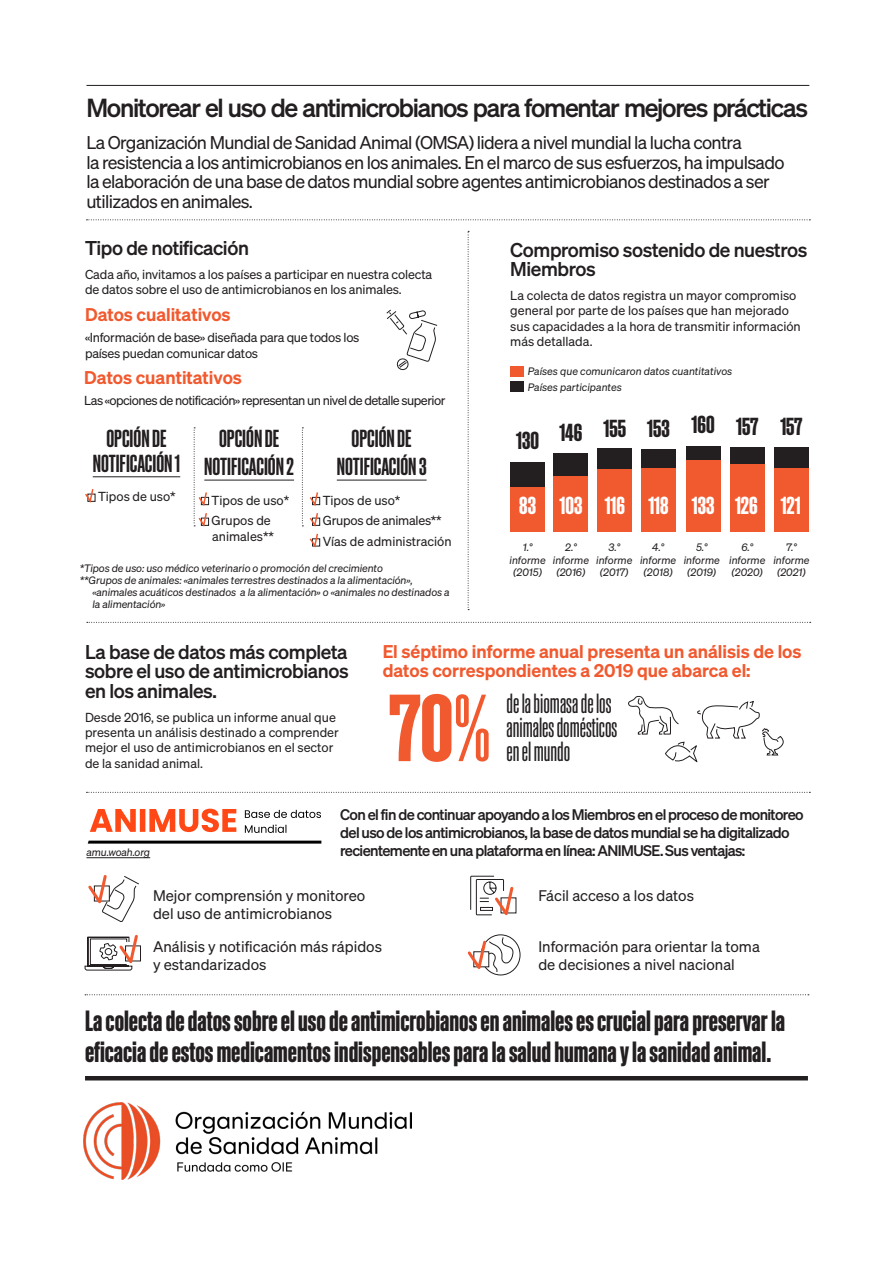
<style>
.page{position:relative;width:893px;height:1263px;background:#fff}
.page>*{position:absolute;margin:0;border:0;box-sizing:border-box;transform-origin:0 0}
.t1{font:92.55px "Sohne Schmal Dreiviertelfett";color:#f1592f}
.t2{font:28.5px/31.5px "Sohne Schmal Dreiviertelfett";color:#231f20}
.t3{font:27px/24px "Sohne Schmal Buch";color:#231f20}
.t4{font:25.5px "Sohne Kraftig";letter-spacing:-.05em;color:#231f20}
.t5{font:600 24px/28.8px "Sohne Schmal";color:#231f20;text-align:center}
.t6{font:24px "Sohne Schmal Dreiviertelfett";color:#231f20}
.t7{font:24px "Sohne Schmal Dreiviertelfett";color:#fff}
.t8{font:19.5px/19.5px "Sohne Kraftig";letter-spacing:-.02em;color:#231f20}
.t9{font:18px/19.5px "Sohne Buch";letter-spacing:-.035em;color:#231f20}
.t10{font:600 18px/19.5px "Sohne";color:#f1592f}
.t11{font:15px/18px "Sohne Kraftig";letter-spacing:-.04em;color:#231f20}
.t12{font:15px/18px "Sohne Buch";color:#231f20}
.t13{font:12.75px/15.3px "Sohne Buch";color:#231f20}
.t14{font:12.75px/15.3px "Sohne Buch";letter-spacing:-.02em;color:#231f20}
.t15{font:12.75px "Sohne Buch";letter-spacing:-.04em;color:#231f20}
.t16{font:10.5px/12.6px "Sohne Buch Kursiv";letter-spacing:-.01em;color:#231f20;text-align:center}
.s1{font-family:"Sohne Schmal Buch"}
</style>
<div class="page">
<svg style="left:86px;top:219px;width:724px;height:1px"></svg>
<svg style="left:468px;top:231px;width:1px;height:379px"></svg>
<hr style="left:86px;top:85px;width:723px;height:1px;background:#231f20">
<hr style="left:93px;top:476px;width:87px;height:1px;background:#231f20">
<svg style="left:85px;top:489px;width:10px;height:14px"></svg>
<hr style="left:204px;top:480px;width:90px;height:1px;background:#231f20">
<div style="left:201px;top:497px;width:8px;height:8px;border:1px solid #231f20"></div>
<div style="left:201px;top:518px;width:8px;height:8px;border:1px solid #231f20"></div>
<hr style="left:337px;top:480px;width:90px;height:1px;background:#231f20">
<div style="left:312px;top:497px;width:8px;height:8px;border:1px solid #231f20"></div>
<div style="left:312px;top:518px;width:8px;height:8px;border:1px solid #231f20"></div>
<div style="left:312px;top:538px;width:8px;height:8px;border:1px solid #231f20"></div>
<svg style="left:194px;top:427px;width:14px;height:100px"></svg>
<svg style="left:302px;top:427px;width:17px;height:121px"></svg>
<svg style="left:386px;top:309px;width:52px;height:62px"></svg>
<svg style="left:87px;top:622px;width:724px;height:1px"></svg>
<svg style="left:86px;top:792px;width:724px;height:1px"></svg>
<div style="left:510px;top:462px;width:35px;height:70px;background:#231f20"></div>
<div style="left:510px;top:487px;width:35px;height:45px;background:#f1592f"></div>
<div style="left:554px;top:453px;width:34px;height:79px;background:#231f20"></div>
<div style="left:554px;top:476px;width:34px;height:56px;background:#f1592f"></div>
<div style="left:597px;top:448px;width:34px;height:84px;background:#231f20"></div>
<div style="left:597px;top:469px;width:34px;height:63px;background:#f1592f"></div>
<div style="left:641px;top:449px;width:34px;height:83px;background:#231f20"></div>
<div style="left:641px;top:468px;width:34px;height:64px;background:#f1592f"></div>
<div style="left:686px;top:446px;width:34px;height:86px;background:#231f20"></div>
<div style="left:686px;top:460px;width:34px;height:72px;background:#f1592f"></div>
<div style="left:730px;top:447px;width:35px;height:85px;background:#231f20"></div>
<div style="left:730px;top:464px;width:35px;height:68px;background:#f1592f"></div>
<div style="left:774px;top:447px;width:35px;height:85px;background:#231f20"></div>
<div style="left:774px;top:468px;width:35px;height:64px;background:#f1592f"></div>
<div style="left:510px;top:366px;width:13px;height:10px;background:#f1592f"></div>
<div style="left:510px;top:381px;width:13px;height:11px;background:#231f20"></div>
<svg style="left:85px;top:994px;width:724px;height:1px"></svg>
<hr style="left:85px;top:1076px;width:723px;height:4px;background:#231f20">
<svg style="left:90px;top:809px;width:146px;height:23px"></svg>
<svg style="left:245px;top:810px;width:76px;height:23px"></svg>
<svg style="left:88px;top:841px;width:233px;height:2px"></svg>
<svg style="left:88px;top:875px;width:51px;height:47px"></svg>
<svg style="left:467px;top:934px;width:54px;height:42px"></svg>
<svg style="left:628px;top:695px;width:156px;height:68px"></svg>
<svg style="left:470px;top:875px;width:45px;height:41px"></svg>
<div style="left:480px;top:907px;width:13px;height:4px;border:1px solid #231f20"></div>
<div style="left:125px;top:945px;width:16px;height:16px;border:1px solid #231f20"></div>
<svg style="left:84px;top:935px;width:56px;height:36px"></svg>
<hr style="left:86px;top:857px;width:64px;height:1px;background:#231f20">
<img style="left:84px;top:1102px;width:327px;height:77px">
<p class="t4" style="left:86px;top:92px;width:723px">Monitorear el uso de antimicrobianos para fomentar mejores prácticas</p>
<p class="t9" style="left:86px;top:133px;width:700px">La Organización Mundial de Sanidad Animal (OMSA) lidera a nivel mundial la lucha contra<br>la resistencia a los antimicrobianos en los animales. En el marco de sus esfuerzos, ha impulsado la elaboración de una base de datos mundial sobre agentes antimicrobianos destinados a ser utilizados en animales.</p>
<p class="t8" style="left:85px;top:238px;width:165px">Tipo de notificación</p>
<p class="t13" style="left:85px;top:266px;width:349px">Cada año, invitamos a los países a participar en nuestra colecta de datos sobre el uso de antimicrobianos en los animales.</p>
<p class="t8" style="left:510px;top:239px;width:299px">Compromiso sostenido de nuestros<br>Miembros</p>
<p class="t13" style="left:510px;top:287px;width:292px">La colecta de datos registra un mayor compromiso general por parte de los países que han mejorado sus capacidades a la hora de transmitir información más detallada.</p>
<p class="t10" style="left:85px;top:305px;width:147px">Datos cualitativos</p>
<p class="t14" style="left:85px;top:330px;width:276px">«Información de base» diseñada para que todos los países puedan comunicar datos</p>
<p class="t10" style="left:84px;top:367px;width:159px">Datos cuantitativos</p>
<p class="t15" style="left:84px;top:393px;width:363px">Las «opciones de notificación» representan un nivel de detalle superior</p>
<p class="t5" style="left:93px;top:425px;width:89px;line-height:25.5px">OPCIÓN DE<br>NOTIFICACIÓN 1</p>
<p class="t13" style="left:98px;top:489px;width:79px">Tipos de uso*</p>
<p class="t5" style="left:204px;top:424px;width:91px">OPCIÓN DE<br>NOTIFICACIÓN 2</p>
<p class="t13" style="left:212px;top:492px;width:79px">Tipos de uso*</p>
<p class="t13" style="left:212px;top:513px;width:64px">Grupos de animales**</p>
<p class="t5" style="left:337px;top:424px;width:91px">OPCIÓN DE<br>NOTIFICACIÓN 3</p>
<p class="t13" style="left:323px;top:492px;width:79px">Tipos de uso*</p>
<p class="t14" style="left:323px;top:513px;width:120px">Grupos de animales**</p>
<p class="t13" style="left:323px;top:534px;width:130px">Vías de administración</p>
<p class="t16" style="left:80px;top:562px;width:305px">*Tipos de uso: uso médico veterinario o promoción del crecimiento</p>
<p class="t16" style="left:92px;top:574px;width:359px;line-height:12px;text-align:left;text-indent:-13px">**Grupos de animales: «animales terrestres destinados a la alimentación», «animales acuáticos destinados a la alimentación» o «animales no destinados a la alimentación»</p>
<p class="t16" style="left:528px;top:365px;width:206px">Países que comunicaron datos cuantitativos</p>
<p class="t16" style="left:528px;top:380px;width:96px">Países participantes</p>
<p class="t6" style="left:516px;top:428px;width:24px">130</p>
<p class="t6" style="left:559px;top:419px;width:25px">146</p>
<p class="t6" style="left:604px;top:416px;width:24px">155</p>
<p class="t6" style="left:647px;top:416px;width:24px">153</p>
<p class="t6" style="left:692px;top:412px;width:25px">160</p>
<p class="t6" style="left:736px;top:413px;width:24px">157</p>
<p class="t6" style="left:780px;top:413px;width:24px">157</p>
<p class="t7" style="left:519px;top:493px;width:18px">83</p>
<p class="t7" style="left:560px;top:493px;width:24px">103</p>
<p class="t7" style="left:605px;top:493px;width:22px">116</p>
<p class="t7" style="left:648px;top:493px;width:21px">118</p>
<p class="t7" style="left:692px;top:493px;width:24px">133</p>
<p class="t7" style="left:735px;top:493px;width:24px">126</p>
<p class="t7" style="left:781px;top:493px;width:21px">121</p>
<p class="t16" style="left:509px;top:541px;width:38px">1.° informe</p>
<p class="t16" style="left:513px;top:566px;width:30px">(2015)</p>
<p class="t16" style="left:553px;top:541px;width:38px">2.° informe</p>
<p class="t16" style="left:556px;top:566px;width:31px">(2016)</p>
<p class="t16" style="left:596px;top:541px;width:38px">3.° informe</p>
<p class="t16" style="left:600px;top:566px;width:30px">(2017)</p>
<p class="t16" style="left:640px;top:541px;width:38px">4.° informe</p>
<p class="t16" style="left:644px;top:566px;width:31px">(2018)</p>
<p class="t16" style="left:684px;top:541px;width:38px">5.° informe</p>
<p class="t16" style="left:687px;top:566px;width:31px">(2019)</p>
<p class="t16" style="left:729px;top:541px;width:38px">6.° informe</p>
<p class="t16" style="left:732px;top:566px;width:33px">(2020)</p>
<p class="t16" style="left:773px;top:541px;width:38px">7.° informe</p>
<p class="t16" style="left:777px;top:566px;width:30px">(2021)</p>
<p class="t8" style="left:85px;top:641px;width:265px;text-align:justify">La base de datos más completa sobre el uso de antimicrobianos en los animales.</p>
<p class="t13" style="left:85px;top:709px;width:255px">Desde 2016, se publica un informe anual que presenta un análisis destinado a comprender mejor el uso de antimicrobianos en el sector de la sanidad animal.</p>
<p class="t10" style="left:383px;top:641px;width:420px">El séptimo informe anual presenta un análisis de los datos correspondientes a 2019 que abarca el:</p>
<p class="t3" style="left:506px;top:692px;width:112px">de la biomasa de los animales domésticos</p>
<p class="t1" style="left:389px;top:678px;width:104px">70<span class="s1">%</span></p>
<p class="t3" style="left:506px;top:740px;width:65px">en el mundo</p>
<p class="t11" style="left:340px;top:805px;width:465px">Con el fin de continuar apoyando a los Miembros en el proceso de monitoreo del uso de los antimicrobianos, la base de datos mundial se ha digitalizado recientemente en una plataforma en línea: ANIMUSE. Sus ventajas:</p>
<p class="t12" style="left:153px;top:886px;width:214px">Mejor comprensión y monitoreo del uso de antimicrobianos</p>
<p class="t12" style="left:153px;top:937px;width:230px">Análisis y notificación más rápidos y estandarizados</p>
<p class="t16" style="left:86px;top:846px;width:65px">amu.woah.org</p>
<p class="t12" style="left:538px;top:886px;width:157px">Fácil acceso a los datos</p>
<p class="t12" style="left:538px;top:937px;width:223px">Información para orientar la toma de decisiones a nivel nacional</p>
<p class="t2" style="left:85px;top:1005px;width:702px">La colecta de datos sobre el uso de antimicrobianos en animales es crucial para preservar la eficacia de estos medicamentos indispensables para la salud humana y la sanidad animal.</p>
</div>
